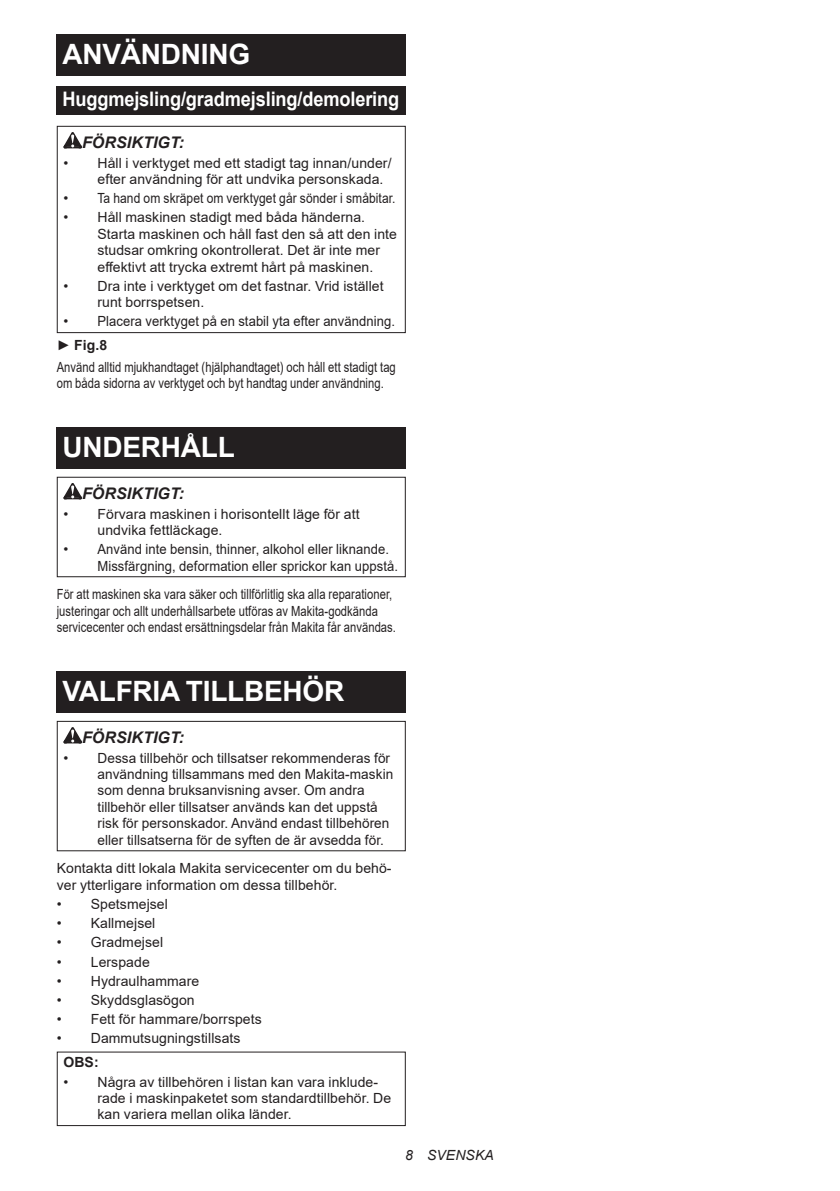
<style>
.page{position:relative;width:840px;height:1191px;background:#fff}
.page>*{position:absolute;margin:0;border:0;box-sizing:border-box;transform-origin:0 0}
.t1{font:700 28px "Arial";letter-spacing:-.01em;color:#fff}
.t2{font:700 20px "Arial";letter-spacing:-.01em;color:#fff;scale:.91 1}
.t3{font:italic 700 16px "Arial";letter-spacing:.005em;color:#231f20}
.t4{font:14px/16.4px "Arial";letter-spacing:.005em;color:#231f20}
.t5{font:14px/16.4px "Arial";letter-spacing:.005em;color:#231f20;scale:.8 1}
.t6{font:italic 14px "Arial";letter-spacing:.005em;color:#231f20}
.t7{font:700 14px "Arial";color:#231f20}
.s1{font-weight:700}
</style>
<div class="page">
<div style="left:57px;top:34px;width:348px;height:41px;background:#231f20"></div>
<div style="left:57px;top:86px;width:348px;height:29px;background:#231f20"></div>
<svg style="left:63px;top:132px;width:19px;height:16px"></svg>
<div style="left:57px;top:126px;width:348px;height:207px;border:1px solid #231f20"></div>
<div style="left:57px;top:427px;width:348px;height:42px;background:#231f20"></div>
<svg style="left:63px;top:483px;width:19px;height:16px"></svg>
<div style="left:57px;top:477px;width:348px;height:100px;border:1px solid #231f20"></div>
<div style="left:57px;top:672px;width:348px;height:41px;background:#231f20"></div>
<svg style="left:63px;top:727px;width:19px;height:16px"></svg>
<div style="left:57px;top:721px;width:348px;height:130px;border:1px solid #231f20"></div>
<div style="left:57px;top:1051px;width:348px;height:75px;border:1px solid #231f20"></div>
<h1 class="t1" style="left:62px;top:34px;width:189px">ANVÄNDNING</h1>
<h2 class="t2" style="left:62px;top:85px;width:371px">Huggmejsling/gradmejsling/demolering</h2>
<p class="t3" style="left:82px;top:132px;width:103px">FÖRSIKTIGT:</p>
<p class="t4" style="left:97px;top:154px;width:295px;text-indent:-34px">• Håll i verktyget med ett stadigt tag innan/under/ efter användning för att undvika personskada.</p>
<p class="t4" style="left:63px;top:190px;width:333px">• Ta hand om skräpet om verktyget går sönder i småbitar.</p>
<p class="t4" style="left:97px;top:209px;width:301px;text-indent:-34px">• Håll maskinen stadigt med båda händerna.<br>Starta maskinen och håll fast den så att den inte studsar omkring okontrollerat. Det är inte mer effektivt att trycka extremt hårt på maskinen.</p>
<p class="t4" style="left:97px;top:278px;width:287px;text-indent:-34px">• Dra inte i verktyget om det fastnar. Vrid istället runt borrspetsen.</p>
<p class="t4" style="left:57px;top:310px;width:340px;line-height:22.6px;text-indent:7px">• Placera verktyget på en stabil yta efter användning. ► <span class="s1">Fig.8<br></span>Använd alltid mjukhandtaget (hjälphandtaget) och håll ett stadigt tag</p>
<p class="t5" style="left:57px;top:375px;width:410px">om båda sidorna av verktyget och byt handtag under användning.</p>
<h1 class="t1" style="left:62px;top:428px;width:174px">UNDERHÅLL</h1>
<p class="t3" style="left:82px;top:483px;width:103px">FÖRSIKTIGT:</p>
<p class="t4" style="left:97px;top:505px;width:263px;text-indent:-34px">• Förvara maskinen i horisontellt läge för att undvika fettläckage.</p>
<p class="t4" style="left:97px;top:541px;width:302px;text-indent:-34px">• Använd inte bensin, thinner, alkohol eller liknande.<br>Missfärgning, deformation eller sprickor kan uppstå.</p>
<p class="t5" style="left:57px;top:586px;width:425px">För att maskinen ska vara säker och tillförlitlig ska alla reparationer, justeringar och allt underhållsarbete utföras av Makita-godkända servicecenter och endast ersättningsdelar från Makita får användas.</p>
<h1 class="t1" style="left:62px;top:672px;width:283px">VALFRIA TILLBEHÖR</h1>
<p class="t3" style="left:82px;top:727px;width:103px">FÖRSIKTIGT:</p>
<p class="t4" style="left:97px;top:749px;width:297px;text-indent:-34px">• Dessa tillbehör och tillsatser rekommenderas för användning tillsammans med den Makita-maskin som denna bruksanvisning avser. Om andra tillbehör eller tillsatser används kan det uppstå risk för personskador. Använd endast tillbehören eller tillsatserna för de syften de är avsedda för.</p>
<p class="t4" style="left:57px;top:860px;width:336px">Kontakta ditt lokala Makita servicecenter om du behö&shy;ver ytterligare information om dessa tillbehör.</p>
<p class="t4" style="left:57px;top:895px;width:113px">• Spetsmejsel</p>
<p class="t4" style="left:57px;top:915px;width:100px">• Kallmejsel</p>
<p class="t4" style="left:57px;top:934px;width:108px">• Gradmejsel</p>
<p class="t4" style="left:57px;top:953px;width:94px">• Lerspade</p>
<p class="t4" style="left:57px;top:972px;width:144px">• Hydraulhammare</p>
<p class="t4" style="left:57px;top:991px;width:139px">• Skyddsglasögon</p>
<p class="t4" style="left:57px;top:1011px;width:206px">• Fett för hammare/borrspets</p>
<p class="t4" style="left:57px;top:1030px;width:185px">• Dammutsugningstillsats</p>
<p class="t7" style="left:63px;top:1052px;width:37px">OBS:</p>
<p class="t4" style="left:97px;top:1073px;width:295px;text-indent:-34px">• Några av tillbehören i listan kan vara inklude&shy;rade i maskinpaketet som standardtillbehör. De kan variera mellan olika länder.</p>
<p class="t6" style="left:405px;top:1146px;width:90px">8 SVENSKA</p>
</div>
